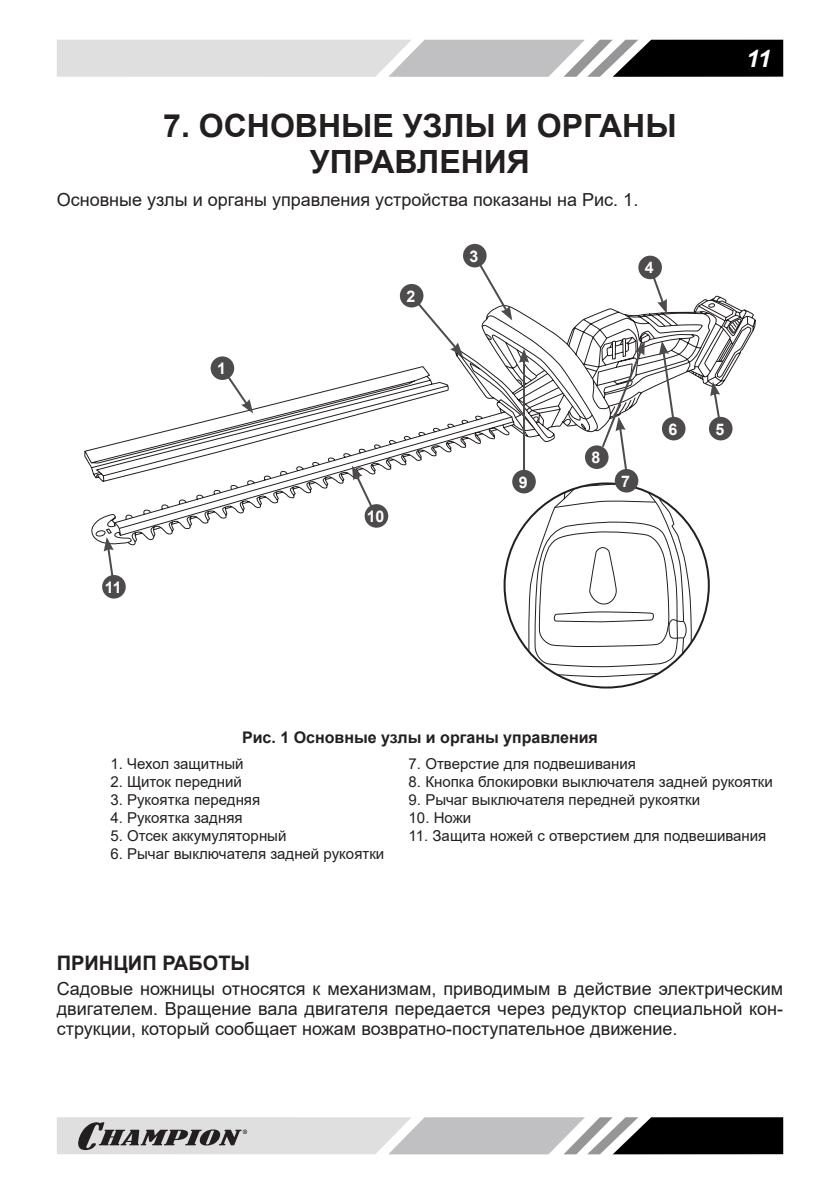
<style>
.page{position:relative;width:840px;height:1191px;background:#fff}
.page>*{position:absolute;margin:0;border:0;box-sizing:border-box;transform-origin:0 0}
.t1{font:700 32px/36px "Arial";color:#241f1f;text-align:center}
.t2{font:italic 700 24px "Arial";color:#fff}
.t3{font:700 20px "Arial";color:#241f1f}
.t4{font:18px/20px "Arial";color:#241f1f;text-align:justify}
.t5{font:700 16px "Arial";color:#241f1f}
.t6{font:700 16px "Arial";color:#fff}
.t7{font:15px "Arial";color:#241f1f}
</style>
<div class="page">
<svg style="left:57px;top:40px;width:725px;height:37px;background:#aaa"></svg>
<svg style="left:57px;top:1117px;width:725px;height:37px;background:#9f9e9e"></svg>
<svg style="left:84px;top:295px;width:672px;height:250px"></svg>
<svg style="left:94px;top:300px;width:632px;height:237px"></svg>
<svg style="left:519px;top:483px;width:181px;height:204px"></svg>
<svg style="left:599px;top:341px;width:45px;height:135px"></svg>
<svg style="left:658px;top:341px;width:17px;height:84px"></svg>
<svg style="left:709px;top:382px;width:13px;height:41px"></svg>
<svg style="left:647px;top:265px;width:19px;height:49px"></svg>
<svg style="left:472px;top:253px;width:40px;height:67px"></svg>
<svg style="left:408px;top:293px;width:54px;height:63px"></svg>
<svg style="left:219px;top:365px;width:34px;height:48px"></svg>
<svg style="left:104px;top:537px;width:12px;height:41px"></svg>
<svg style="left:351px;top:465px;width:27px;height:53px"></svg>
<hr style="left:522px;top:360px;width:2px;height:121px;background:#4e4b4c">
<svg style="left:518px;top:349px;width:11px;height:14px"></svg>
<div style="left:638px;top:256px;width:23px;height:23px;background:#4e4b4c;border-radius:50%"></div>
<div style="left:210px;top:356px;width:24px;height:24px;background:#4e4b4c;border-radius:50%"></div>
<div style="left:463px;top:244px;width:23px;height:23px;background:#4e4b4c;border-radius:50%"></div>
<div style="left:399px;top:284px;width:24px;height:23px;background:#4e4b4c;border-radius:50%"></div>
<div style="left:708px;top:417px;width:24px;height:23px;background:#4e4b4c;border-radius:50%"></div>
<div style="left:614px;top:469px;width:24px;height:23px;background:#4e4b4c;border-radius:50%"></div>
<div style="left:661px;top:417px;width:24px;height:23px;background:#4e4b4c;border-radius:50%"></div>
<div style="left:584px;top:445px;width:24px;height:24px;background:#4e4b4c;border-radius:50%"></div>
<div style="left:512px;top:470px;width:23px;height:23px;background:#4e4b4c;border-radius:50%"></div>
<div style="left:364px;top:504px;width:24px;height:24px;background:#4e4b4c;border-radius:50%"></div>
<div style="left:102px;top:575px;width:24px;height:23px;background:#4e4b4c;border-radius:50%"></div>
<h1 class="t1" style="left:163px;top:108px;width:514px">7. ОСНОВНЫЕ УЗЛЫ И ОРГАНЫ<br>УПРАВЛЕНИЯ</h1>
<p class="t4" style="left:57px;top:189px;width:582px">Основные узлы и органы управления устройства показаны на Рис. 1.</p>
<p class="t6" style="left:406px;top:287px;width:10px">2</p>
<p class="t6" style="left:469px;top:247px;width:10px">3</p>
<p class="t6" style="left:644px;top:258px;width:10px">4</p>
<p class="t6" style="left:105px;top:578px;width:18px">11</p>
<p class="t6" style="left:217px;top:359px;width:10px">1</p>
<p class="t6" style="left:366px;top:507px;width:19px">10</p>
<p class="t6" style="left:518px;top:472px;width:10px">9</p>
<p class="t6" style="left:591px;top:448px;width:10px">8</p>
<p class="t6" style="left:621px;top:472px;width:10px">7</p>
<p class="t6" style="left:668px;top:419px;width:10px">6</p>
<h2 class="t2" style="left:745px;top:50px;width:26px">11</h2>
<p class="t6" style="left:715px;top:419px;width:10px">5</p>
<p class="t5" style="left:242px;top:726px;width:357px">Рис. 1 Основные узлы и органы управления</p>
<p class="t7" style="left:110px;top:753px;width:135px">1. Чехол защитный</p>
<p class="t7" style="left:110px;top:771px;width:133px">2. Щиток передний</p>
<p class="t7" style="left:110px;top:789px;width:151px">3. Рукоятка передняя</p>
<p class="t7" style="left:110px;top:807px;width:134px">4. Рукоятка задняя</p>
<p class="t7" style="left:110px;top:825px;width:177px">5. Отсек аккумуляторный</p>
<p class="t7" style="left:110px;top:843px;width:275px">6. Рычаг выключателя задней рукоятки</p>
<p class="t7" style="left:408px;top:753px;width:229px">7. Отверстие для подвешивания</p>
<p class="t7" style="left:408px;top:771px;width:365px">8. Кнопка блокировки выключателя задней рукоятки</p>
<p class="t7" style="left:408px;top:789px;width:293px">9. Рычаг выключателя передней рукоятки</p>
<p class="t7" style="left:408px;top:807px;width:64px">10. Ножи</p>
<p class="t7" style="left:408px;top:825px;width:359px">11. Защита ножей с отверстием для подвешивания</p>
<h3 class="t3" style="left:57px;top:948px;width:195px">ПРИНЦИП РАБОТЫ</h3>
<p class="t4" style="left:57px;top:979px;width:727px">Садовые ножницы относятся к механизмам, приводимым в действие электрическим двигателем. Вращение вала двигателя передается через редуктор специальной кон&shy;струкции, который сообщает ножам возвратно-поступательное движение.</p>
</div>
